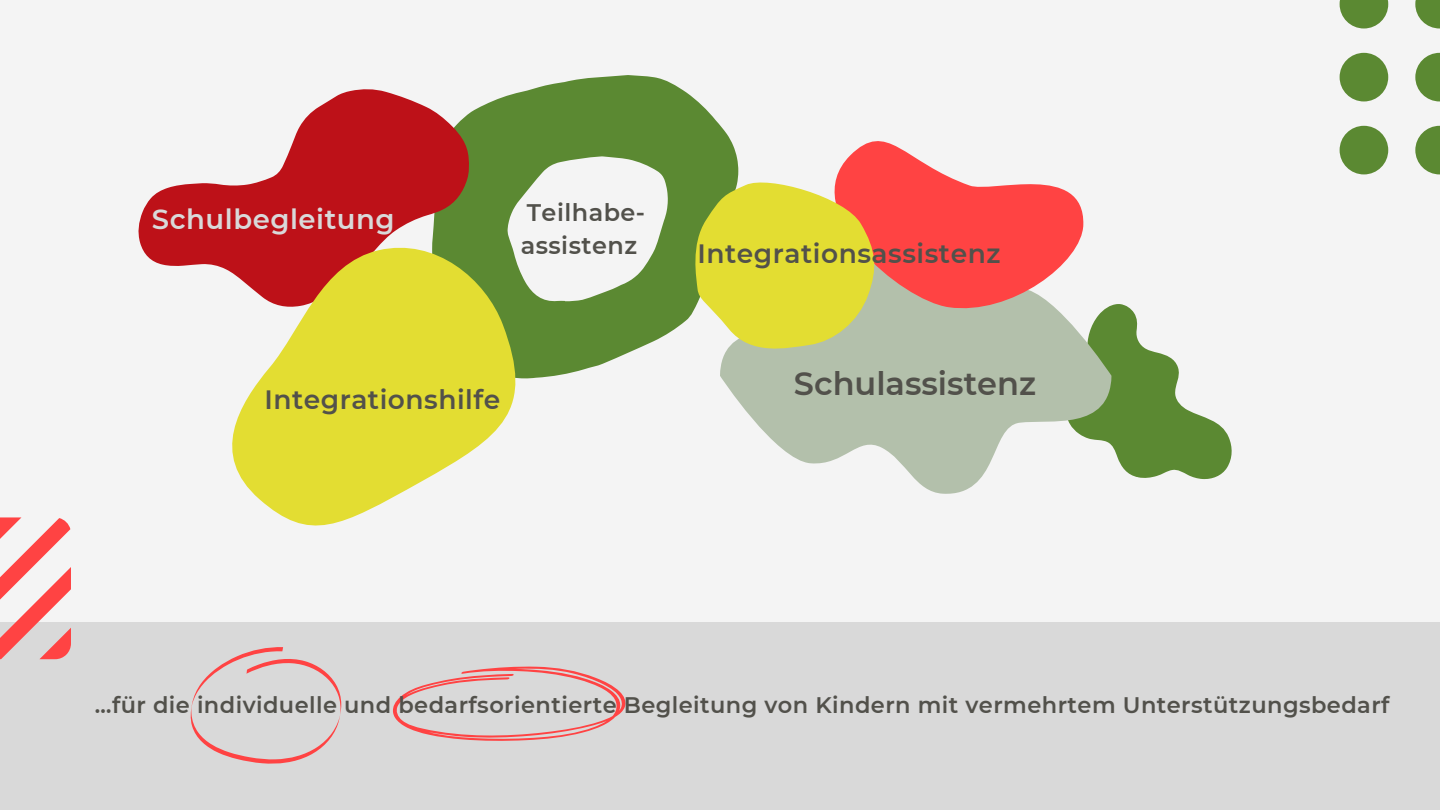
<style>
.page{position:relative;width:1440px;height:810px;background:#f4f4f4}
.page>*{position:absolute;margin:0;border:0;box-sizing:border-box;transform-origin:0 0}
.t1{font:600 32px "Montserrat";color:#52514b}
.t2{font:600 27.5px "Montserrat";letter-spacing:.02em;color:#d9d9d9}
.t3{font:600 26.5px "Montserrat";letter-spacing:.02em;color:#52514b}
.t4{font:600 23.9px "Montserrat";letter-spacing:.02em;color:#52514b}
.t5{font:600 22.5px "Montserrat";letter-spacing:.02em;color:#52514b}
</style>
<div class="page">
<div style="left:0;top:622px;width:1440px;height:188px;background:#d9d9d9"></div>
<svg style="left:469px;top:75px;width:269px;height:294px;fill:#5b8932"></svg>
<svg style="left:1111px;top:313px;width:121px;height:167px"></svg>
<svg style="left:720px;top:356px;width:391px;height:138px;fill:#b3c0ab"></svg>
<svg style="left:138px;top:89px;width:331px;height:177px;fill:#bd1118"></svg>
<svg style="left:195px;top:194px;width:391px;height:332px"></svg>
<svg style="left:781px;top:141px;width:353px;height:242px"></svg>
<svg style="left:690px;top:175px;width:188px;height:181px;background:#d8cd50"></svg>
<svg style="left:0;top:517px;width:71px;height:142px"></svg>
<svg style="left:1415px;top:0;width:25px;height:174px"></svg>
<svg style="left:1340px;top:0;width:48px;height:174px"></svg>
<svg style="left:190px;top:647px;width:151px;height:117px"></svg>
<svg style="left:393px;top:666px;width:233px;height:75px"></svg>
<p class="t2" style="left:152px;top:202px;width:244px">Schulbegleitung</p>
<p class="t4" style="left:527px;top:198px;width:120px">Teilhabe-</p>
<p class="t4" style="left:521px;top:231px;width:118px">assistenz</p>
<p class="t3" style="left:264px;top:383px;width:237px">Integrationshilfe</p>
<p class="t3" style="left:698px;top:237px;width:304px">Integrationsassistenz</p>
<p class="t1" style="left:794px;top:364px;width:244px">Schulassistenz</p>
<p class="t5" style="left:95px;top:692px;width:1296px">…für die individuelle und bedarfsorientierte Begleitung von Kindern mit vermehrtem Unterstützungsbedarf</p>
</div>
